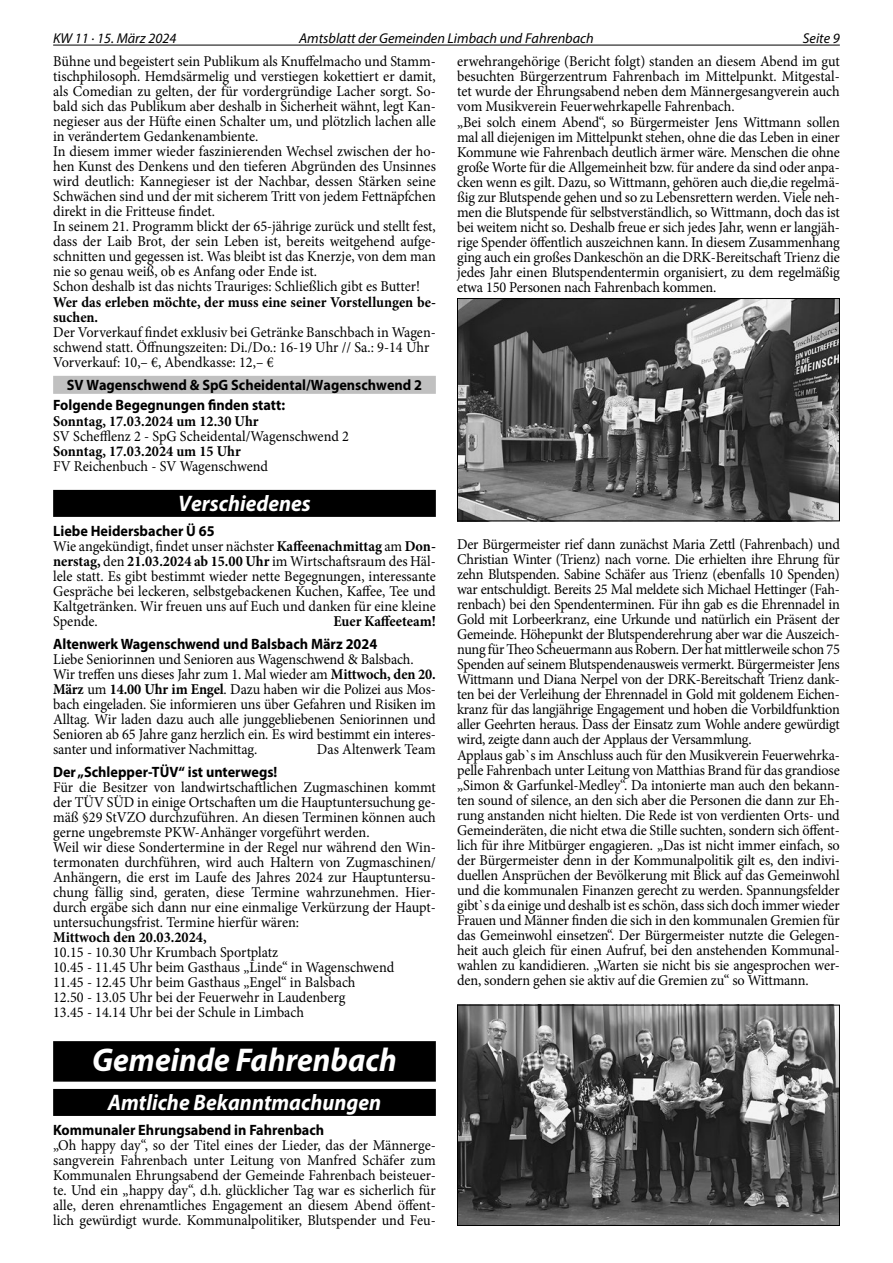
<style>
.page{position:relative;width:893px;height:1263px;background:#fff}
.page>*{position:absolute;margin:0;border:0;box-sizing:border-box;transform-origin:0 0}
.t1{font:italic 700 33px "Myriad Pro";color:#fff;scale:.95 1}
.t2{font:italic 700 22.5px "Myriad Pro";color:#fff;scale:.95 1}
.t3{font:15px/15px "Minion Pro";letter-spacing:-.01em;color:#000;scale:.95 1}
.t4{font:700 15px/20.9px "Myriad Pro";color:#000;scale:.95 1}
.t5{font:700 15px/15px "Minion Pro";color:#000;scale:.95 1}
.t6{font:italic 14.25px "Myriad Pro";color:#000}
.s1{font-weight:700}
</style>
<div class="page">
<hr style="left:53px;top:45px;width:787px;height:1px;background:#000">
<div style="left:53px;top:376px;width:383px;height:18px;background:#c0c0c0"></div>
<div style="left:53px;top:490px;width:383px;height:27px;background:#000"></div>
<div style="left:53px;top:1041px;width:383px;height:41px;background:#000"></div>
<div style="left:53px;top:1089px;width:383px;height:27px;background:#000"></div>
<img style="left:459px;top:300px;width:379px;height:219px">
<div style="left:457px;top:298px;width:383px;height:223px;border:1px solid #000"></div>
<img style="left:459px;top:1007px;width:379px;height:217px">
<div style="left:457px;top:1005px;width:383px;height:221px;border:1px solid #000"></div>
<p class="t6" style="left:53px;top:29px;width:125px">KW 11 · 15. März 2024</p>
<p class="t6" style="left:299px;top:29px;width:296px">Amtsblatt der Gemeinden Limbach und Fahrenbach</p>
<p class="t6" style="left:803px;top:29px;width:38px">Seite 9</p>
<p class="t3" style="left:53px;top:54px;width:404px">Bühne und begeistert sein Publikum als Knuffelmacho und Stamm&shy;tischphilosoph. Hemdsärmelig und verstiegen kokettiert er damit, als Comedian zu gelten, der für vordergründige Lacher sorgt. So&shy;bald sich das Publikum aber deshalb in Sicherheit wähnt, legt Kan&shy;negieser aus der Hüfte einen Schalter um, und plötzlich lachen alle in verändertem Gedankenambiente.<br>In diesem immer wieder faszinierenden Wechsel zwischen der ho&shy;hen Kunst des Denkens und den tieferen Abgründen des Unsinnes wird deutlich: Kannegieser ist der Nachbar, dessen Stärken seine Schwächen sind und der mit sicherem Tritt von jedem Fettnäpfchen direkt in die Fritteuse findet.<br>In seinem 21. Programm blickt der 65-jährige zurück und stellt fest, dass der Laib Brot, der sein Leben ist, bereits weitgehend aufge&shy;schnitten und gegessen ist. Was bleibt ist das Knerzje, von dem man nie so genau weiß, ob es Anfang oder Ende ist.<br>Schon deshalb ist das nichts Trauriges: Schließlich gibt es Butter!</p>
<p class="t5" style="left:53px;top:294px;width:404px">Wer das erleben möchte, der muss eine seiner Vorstellungen be&shy;suchen.</p>
<p class="t3" style="left:53px;top:324px;width:404px">Der Vorverkauf findet exklusiv bei Getränke Banschbach in Wagen&shy;schwend statt. Öffnungszeiten: Di./Do.: 16-19 Uhr // Sa.: 9-14 Uhr<br>Vorverkauf: 10,– €, Abendkasse: 12,– €</p>
<p class="t4" style="left:53px;top:374px;width:390px;text-indent:14px">SV Wagenschwend &amp; SpG Scheidental/Wagenschwend 2<br>Folgende Begegnungen finden statt:</p>
<p class="t5" style="left:53px;top:413px;width:218px">Sonntag, 17.03.2024 um 12.30 Uhr</p>
<p class="t3" style="left:53px;top:428px;width:313px">SV Schefflenz 2 - SpG Scheidental/Wagenschwend 2</p>
<p class="t5" style="left:53px;top:443px;width:199px">Sonntag, 17.03.2024 um 15 Uhr</p>
<p class="t3" style="left:53px;top:458px;width:228px">FV Reichenbuch - SV Wagenschwend</p>
<h2 class="t2" style="left:178px;top:488px;width:141px">Verschiedenes</h2>
<p class="t4" style="left:53px;top:520px;width:172px">Liebe Heidersbacher Ü 65</p>
<p class="t3" style="left:53px;top:538px;width:404px;text-align:justify">Wie angekündigt, findet unser nächster <span class="s1">Kaffeenachmittag</span> am <span class="s1">Don&shy;nerstag,</span> den <span class="s1">21.03.2024 ab 15.00 Uhr</span> im Wirtschaftsraum des Häl&shy;lele statt. Es gibt bestimmt wieder nette Begegnungen, interessante Gespräche bei leckeren, selbstgebackenen Kuchen, Kaffee, Tee und Kaltgetränken. Wir freuen uns auf Euch und danken für eine kleine Spende.</p>
<p class="t3" style="left:457px;top:54px;width:404px">erwehrangehörige (Bericht folgt) standen an diesem Abend im gut besuchten Bürgerzentrum Fahrenbach im Mittelpunkt. Mitgestal&shy;tet wurde der Ehrungsabend neben dem Männergesangverein auch vom Musikverein Feuerwehrkapelle Fahrenbach.<br>„Bei solch einem Abend“, so Bürgermeister Jens Wittmann sollen mal all diejenigen im Mittelpunkt stehen, ohne die das Leben in einer Kommune wie Fahrenbach deutlich ärmer wäre. Menschen die ohne große Worte für die Allgemeinheit bzw. für andere da sind oder anpa&shy;cken wenn es gilt. Dazu, so Wittmann, gehören auch die,die regelmä&shy;ßig zur Blutspende gehen und so zu Lebensrettern werden. Viele neh&shy;men die Blutspende für selbstverständlich, so Wittmann, doch das ist bei weitem nicht so. Deshalb freue er sich jedes Jahr, wenn er langjäh&shy;rige Spender öffentlich auszeichnen kann. In diesem Zusammenhang ging auch ein großes Dankeschön an die DRK-Bereitschaft Trienz die jedes Jahr einen Blutspendentermin organisiert, zu dem regelmäßig etwa 150 Personen nach Fahrenbach kommen.</p>
<p class="t3" style="left:457px;top:537px;width:404px">Der Bürgermeister rief dann zunächst Maria Zettl (Fahrenbach) und Christian Winter (Trienz) nach vorne. Die erhielten ihre Ehrung für zehn Blutspenden. Sabine Schäfer aus Trienz (ebenfalls 10 Spenden) war entschuldigt. Bereits 25 Mal meldete sich Michael Hettinger (Fah&shy;renbach) bei den Spendenterminen. Für ihn gab es die Ehrennadel in Gold mit Lorbeerkranz, eine Urkunde und natürlich ein Präsent der Gemeinde. Höhepunkt der Blutspenderehrung aber war die Auszeich&shy;nung für Theo Scheuermann aus Robern. Der hat mittlerweile schon 75<br>Spenden auf seinem Blutspendenausweis vermerkt. Bürgermeister Jens Wittmann und Diana Nerpel von der DRK-Bereitschaft Trienz dank&shy;ten bei der Verleihung der Ehrennadel in Gold mit goldenem Eichen&shy;kranz für das langjährige Engagement und hoben die Vorbildfunktion aller Geehrten heraus. Dass der Einsatz zum Wohle andere gewürdigt wird, zeigte dann auch der Applaus der Versammlung.<br>Applaus gab`s im Anschluss auch für den Musikverein Feuerwehrka&shy;pelle Fahrenbach unter Leitung von Matthias Brand für das grandiose „Simon &amp; Garfunkel-Medley“. Da intonierte man auch den bekann&shy;ten sound of silence, an den sich aber die Personen die dann zur Eh&shy;rung anstanden nicht hielten. Die Rede ist von verdienten Orts- und Gemeinderäten, die nicht etwa die Stille suchten, sondern sich öffent&shy;lich für ihre Mitbürger engagieren. „Das ist nicht immer einfach, so der Bürgermeister denn in der Kommunalpolitik gilt es, den indivi&shy;duellen Ansprüchen der Bevölkerung mit Blick auf das Gemeinwohl und die kommunalen Finanzen gerecht zu werden. Spannungsfelder gibt`s da einige und deshalb ist es schön, dass sich doch immer wieder Frauen und Männer finden die sich in den kommunalen Gremien für das Gemeinwohl einsetzen“. Der Bürgermeister nutzte die Gelegen&shy;heit auch gleich für einen Aufruf, bei den anstehenden Kommunal&shy;wahlen zu kandidieren. „Warten sie nicht bis sie angesprochen wer&shy;den, sondern gehen sie aktiv auf die Gremien zu“ so Wittmann.</p>
<p class="t5" style="left:333px;top:613px;width:109px">Euer Kaffeeteam!</p>
<p class="t4" style="left:53px;top:633px;width:343px">Altenwerk Wagenschwend und Balsbach März 2024</p>
<p class="t3" style="left:53px;top:651px;width:404px">Liebe Seniorinnen und Senioren aus Wagenschwend &amp; Balsbach.<br>Wir treffen uns dieses Jahr zum 1. Mal wieder am <span class="s1">Mittwoch, den 20.<br>März</span> um <span class="s1">14.00 Uhr im Engel</span>. Dazu haben wir die Polizei aus Mos&shy;bach eingeladen. Sie informieren uns über Gefahren und Risiken im Alltag. Wir laden dazu auch alle junggebliebenen Seniorinnen und Senioren ab 65 Jahre ganz herzlich ein. Es wird bestimmt ein interes&shy;santer und informativer Nachmittag.</p>
<p class="t3" style="left:317px;top:741px;width:127px">Das Altenwerk Team</p>
<p class="t4" style="left:53px;top:761px;width:238px">Der „Schlepper-TÜV“ ist unterwegs!</p>
<p class="t3" style="left:53px;top:780px;width:404px">Für die Besitzer von landwirtschaftlichen Zugmaschinen kommt der TÜV SÜD in einige Ortschaften um die Hauptuntersuchung ge&shy;mäß §29 StVZO durchzuführen. An diesen Terminen können auch gerne ungebremste PKW-Anhänger vorgeführt werden.<br>Weil wir diese Sondertermine in der Regel nur während den Win&shy;termonaten durchführen, wird auch Haltern von Zugmaschinen/ Anhängern, die erst im Laufe des Jahres 2024 zur Hauptuntersu&shy;chung fällig sind, geraten, diese Termine wahrzunehmen. Hier&shy;durch ergäbe sich dann nur eine einmalige Verkürzung der Haupt&shy;untersuchungsfrist. Termine hierfür wären:</p>
<p class="t5" style="left:53px;top:929px;width:163px">Mittwoch den 20.03.2024,</p>
<p class="t3" style="left:53px;top:945px;width:361px">10.15 - 10.30 Uhr Krumbach Sportplatz<br>10.45 - 11.45 Uhr beim Gasthaus „Linde“ in Wagenschwend 11.45 - 12.45 Uhr beim Gasthaus „Engel“ in Balsbach<br>12.50 - 13.05 Uhr bei der Feuerwehr in Laudenberg<br>13.45 - 14.14 Uhr bei der Schule in Limbach</p>
<h1 class="t1" style="left:92px;top:1039px;width:322px">Gemeinde Fahrenbach</h1>
<h2 class="t2" style="left:108px;top:1087px;width:289px">Amtliche Bekanntmachungen</h2>
<p class="t4" style="left:53px;top:1119px;width:287px">Kommunaler Ehrungsabend in Fahrenbach</p>
<p class="t3" style="left:53px;top:1137px;width:404px;text-align:justify">„Oh happy day“, so der Titel eines der Lieder, das der Männerge&shy;sangverein Fahrenbach unter Leitung von Manfred Schäfer zum Kommunalen Ehrungsabend der Gemeinde Fahrenbach beisteuer&shy;te. Und ein „happy day“, d.h. glücklicher Tag war es sicherlich für alle, deren ehrenamtliches Engagement an diesem Abend öffent&shy;lich gewürdigt wurde. Kommunalpolitiker, Blutspender und Feu-</p>
</div>
